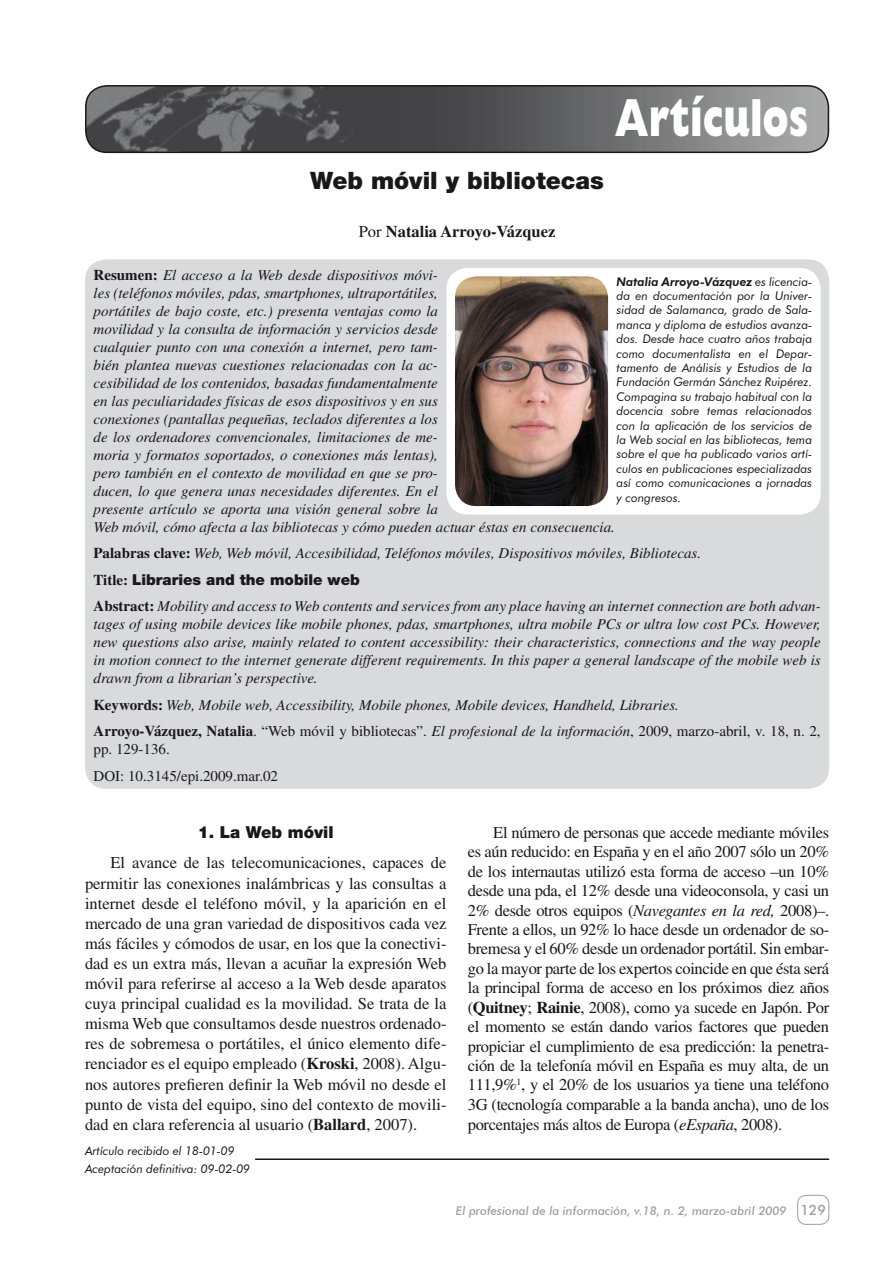
<style>
.page{position:relative;width:893px;height:1263px;background:#fff}
.page>*{position:absolute;margin:0;border:0;box-sizing:border-box;transform-origin:0 0}
.t1{font:800 54px "Gill Sans";color:#fff;scale:.7 1}
.t2{font:900 24px "Helvetica Neue";color:#1a171c}
.t3{font:16.5px/19.5px "Times";letter-spacing:-.015em;color:#1a171c;text-align:justify}
.t4{font:700 16.5px "Times";color:#1a171c}
.t5{font:900 16.5px "Helvetica Neue";color:#1a171c}
.t6{font:italic 15px/18px "Times";color:#1a171c}
.t7{font:15px/26.5px "Times";color:#1a171c}
.t8{font:900 15px "Helvetica Neue";color:#1a171c}
.t9{font:500 14.25px "Futura BT";color:#9d9ea0}
.t10{font:italic 12px/14.4px "Futura BT";color:#1a171c}
.t11{font:italic 500 12px "Futura BT";color:#9d9ea0}
.s1{font-weight:400}
.s2{font-weight:700;font-style:normal}
.s3{font-family:"Times";font-weight:700}
.s4{font-style:normal}
.s5{font-weight:800}
.s6{font-weight:700}
.s7{font-style:italic}
</style>
<div class="page">
<div style="left:797px;top:1195px;width:32px;height:30px;border:1px solid #9d9ea0;border-radius:9px"></div>
<div style="left:85px;top:259px;width:744px;height:530px;background:#d9dadb;border-radius:21px"></div>
<hr style="left:255px;top:1158px;width:574px;height:2px;background:#1a171c">
<img style="left:86px;top:86px;width:742px;height:66px;border-radius:21px">
<div style="left:85px;top:85px;width:744px;height:68px;border:2px solid #1a171c;border-radius:21px"></div>
<div style="left:446px;top:268px;width:375px;height:246px;background:#fff;border-radius:21px"></div>
<img style="left:455px;top:276px;width:153px;height:230px;border-radius:21px">
<h1 class="t1" style="left:615px;top:86px;width:277px">Artículos</h1>
<h2 class="t2" style="left:310px;top:166px;width:295px">Web móvil y bibliotecas</h2>
<p class="t4" style="left:359px;top:221px;width:198px"><span class="s1">Por</span> Natalia Arroyo-Vázquez</p>
<p class="t6" style="left:94px;top:266px;width:523px"><span class="s2">Resumen:</span> El acceso a la Web desde dispositivos móvi-<br>les (teléfonos móviles, pdas, smartphones, ultraportátiles,<br>portátiles de bajo coste, etc.) presenta ventajas como la<br>movilidad y la consulta de información y servicios desde<br>cualquier punto con una conexión a internet, pero tam-<br>bién plantea nuevas cuestiones relacionadas con la ac-<br>cesibilidad de los contenidos, basadas fundamentalmente<br>en las peculiaridades físicas de esos dispositivos y en sus<br>conexiones (pantallas pequeñas, teclados diferentes a los<br>de los ordenadores convencionales, limitaciones de me-<br>moria y formatos soportados, o conexiones más lentas),<br>pero también en el contexto de movilidad en que se pro-<br>ducen, lo que genera unas necesidades diferentes. En el<br>presente artículo se aporta una visión general sobre la<br>Web móvil, cómo afecta a las bibliotecas y cómo pueden actuar éstas en consecuencia.</p>
<p class="t6" style="left:94px;top:544px;width:609px"><span class="s2">Palabras clave:</span> Web, Web móvil, Accesibilidad, Teléfonos móviles, Dispositivos móviles, Bibliotecas.</p>
<p class="t8" style="left:94px;top:570px;width:268px"><span class="s3">Title:</span> Libraries and the mobile web</p>
<p class="t6" style="left:94px;top:597px;width:729px;text-align:justify"><span class="s2">Abstract:</span> Mobility and access to Web contents and services from any place having an internet connection are both advan&shy;tages of using mobile devices like mobile phones, pdas, smartphones, ultra mobile PCs or ultra low cost PCs. However, new questions also arise, mainly related to content accessibility: their characteristics, connections and the way people in motion connect to the internet generate different requirements. In this paper a general landscape of the mobile web is drawn from a librarian’s perspective.</p>
<p class="t6" style="left:94px;top:691px;width:729px;line-height:26.5px"><span class="s2">Keywords:</span> Web, Mobile web, Accessibility, Mobile phones, Mobile devices, Handheld, Libraries.<br><span class="s2">Arroyo-Vázquez, Natalia</span><span class="s4">. “Web móvil y bibliotecas”.</span> El profesional de la información<span class="s4">, 2009, marzo-abril, v. 18, n. 2,</span></p>
<p class="t7" style="left:94px;top:736px;width:186px">pp. 129-136.<br>DOI: 10.3145/epi.2009.mar.02</p>
<p class="t10" style="left:617px;top:274px;width:197px;text-align:justify"><span class="s5">Natalia Arroyo-Vázquez</span> es licencia&shy;da en documentación por la Univer&shy;sidad de Salamanca, grado de Sala&shy;manca y diploma de estudios avanza&shy;dos. Desde hace cuatro años trabaja como documentalista en el Depar&shy;tamento de Análisis y Estudios de la Fundación Germán Sánchez Ruipérez.<br>Compagina su trabajo habitual con la docencia sobre temas relacionados con la aplicación de los servicios de la Web social en las bibliotecas, tema sobre el que ha publicado varios artí&shy;culos en publicaciones especializadas así como comunicaciones a jornadas y congresos.</p>
<p class="t5" style="left:198px;top:822px;width:137px">1. La Web móvil</p>
<p class="t3" style="left:85px;top:853px;width:363px;line-height:20.1px;text-indent:26px">El avance de las telecomunicaciones, capaces de permitir las conexiones inalámbricas y las consultas a internet desde el teléfono móvil, y la aparición en el mercado de una gran variedad de dispositivos cada vez más fáciles y cómodos de usar, en los que la conectivi&shy;dad es un extra más, llevan a acuñar la expresión Web móvil para referirse al acceso a la Web desde aparatos cuya principal cualidad es la movilidad. Se trata de la misma Web que consultamos desde nuestros ordenado&shy;res de sobremesa o portátiles, el único elemento dife&shy;renciador es el equipo empleado (<span class="s6">Kroski</span>, 2008). Algu&shy;nos autores prefieren definir la Web móvil no desde el punto de vista del equipo, sino del contexto de movili&shy;dad en clara referencia al usuario (<span class="s6">Ballard</span>, 2007).</p>
<p class="t10" style="left:85px;top:1142px;width:167px;line-height:17.7px">Artículo recibido el 18-01-09<br>Aceptación definitiva: 09-02-09</p>
<p class="t3" style="left:468px;top:822px;width:363px;text-indent:26px">El número de personas que accede mediante móviles es aún reducido: en España y en el año 2007 sólo un 20% de los internautas utilizó esta forma de acceso –un 10% desde una pda, el 12% desde una videoconsola, y casi un 2% desde otros equipos (<span class="s7">Navegantes en la red,</span> 2008)–.<br>Frente a ellos, un 92% lo hace desde un ordenador de so&shy;bremesa y el 60% desde un ordenador portátil. Sin embar&shy;go la mayor parte de los expertos coincide en que ésta será la principal forma de acceso en los próximos diez años (<span class="s6">Quitney</span>; <span class="s6">Rainie</span>, 2008), como ya sucede en Japón. Por el momento se están dando varios factores que pueden propiciar el cumplimiento de esa predicción: la penetra&shy;ción de la telefonía móvil en España es muy alta, de un 111,9%<sup>1</sup>, y el 20% de los usuarios ya tiene una teléfono 3G (tecnología comparable a la banda ancha), uno de los porcentajes más altos de Europa (<span class="s7">eEspaña</span>, 2008).</p>
<p class="t11" style="left:456px;top:1203px;width:332px">El profesional de la información, v.18, n. 2, marzo-abril 2009</p>
<p class="t9" style="left:800px;top:1201px;width:27px">129</p>
</div>
